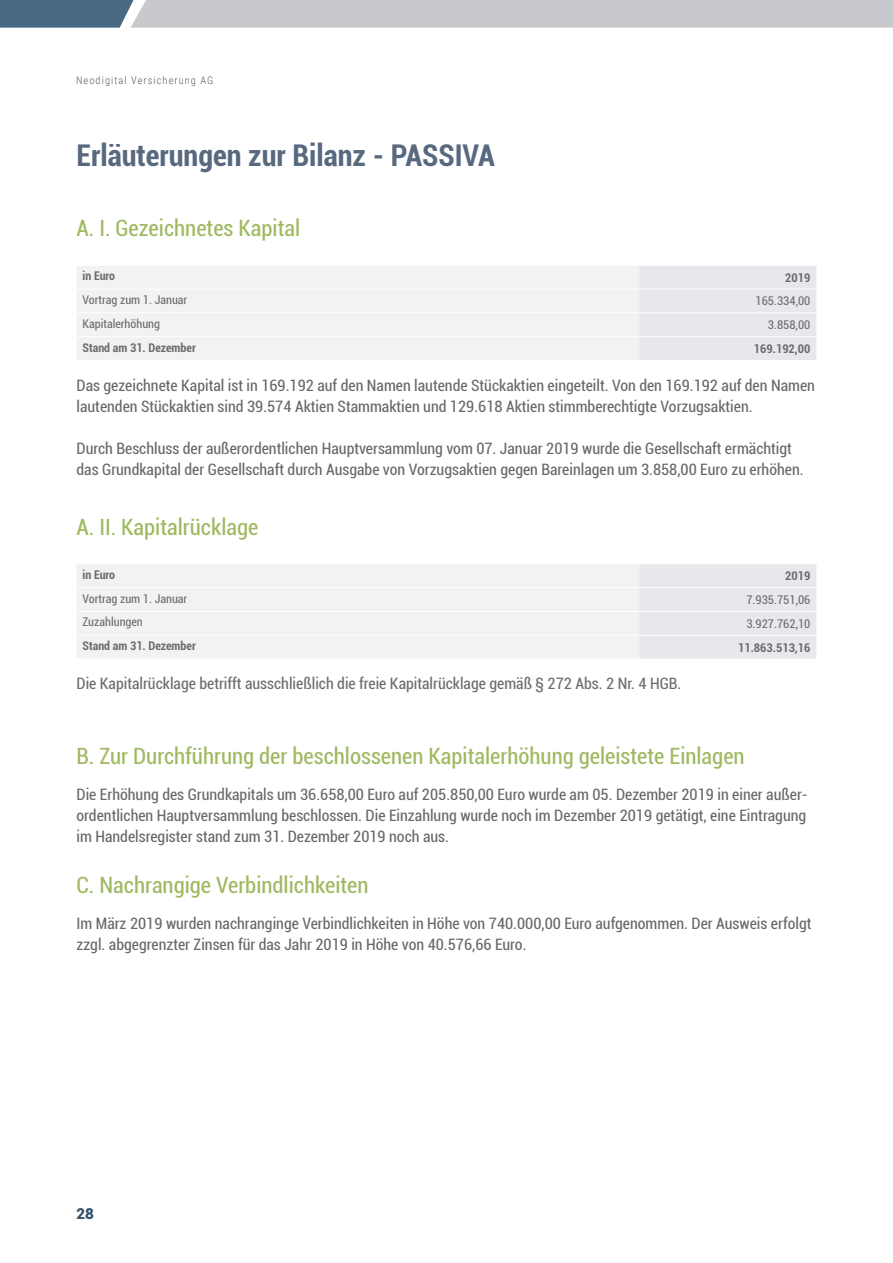
<style>
.page{position:relative;width:893px;height:1263px;background:#fff}
.page>*{position:absolute;margin:0;border:0;box-sizing:border-box;transform-origin:0 0}
.t1{font:700 condensed 30px "Roboto";color:#58687e}
.t2{font:condensed 22.5px "Roboto";color:#9eb960}
.t3{font:condensed 15.75px/21px "Roboto";color:#67686a}
.t4{font:condensed 15.75px "Roboto";color:#6a6c6e}
.t5{font:900 15px "Roboto";color:#36526a}
.t6{font:condensed 12px "Roboto";color:#6a6c6e}
.t7{font:700 condensed 12px "Roboto";color:#6a6c6e}
.t8{font:300 10.5px "Roboto Condensed";letter-spacing:.1em;color:#5a5a5c}
</style>
<div class="page">
<svg style="left:0;top:0;width:893px;height:28px;background:#b7bdc3"></svg>
<div style="left:77px;top:266px;width:562px;height:94px;background:#f1f2f3"></div>
<div style="left:639px;top:266px;width:177px;height:94px;background:#e8e8ec"></div>
<hr style="left:77px;top:289px;width:562px;height:1px;background:#fff">
<hr style="left:639px;top:289px;width:177px;height:1px;background:#fff">
<hr style="left:77px;top:312px;width:562px;height:1px;background:#fff">
<hr style="left:639px;top:312px;width:177px;height:1px;background:#fff">
<hr style="left:77px;top:336px;width:562px;height:1px;background:#fff">
<hr style="left:639px;top:336px;width:177px;height:1px;background:#fff">
<div style="left:77px;top:564px;width:562px;height:94px;background:#f1f2f3"></div>
<div style="left:639px;top:564px;width:177px;height:95px;background:#e8e8ec"></div>
<hr style="left:77px;top:587px;width:562px;height:1px;background:#fff">
<hr style="left:639px;top:587px;width:177px;height:1px;background:#fff">
<hr style="left:77px;top:611px;width:562px;height:1px;background:#fff">
<hr style="left:639px;top:611px;width:177px;height:1px;background:#fff">
<hr style="left:77px;top:635px;width:562px;height:1px;background:#fff">
<hr style="left:639px;top:635px;width:177px;height:1px;background:#fff">
<p class="t8" style="left:76px;top:73px;width:139px">Neodigital Versicherung AG</p>
<h1 class="t1" style="left:77px;top:134px;width:420px">Erläuterungen zur Bilanz - PASSIVA</h1>
<h2 class="t2" style="left:77px;top:213px;width:225px">A. I. Gezeichnetes Kapital</h2>
<p class="t7" style="left:83px;top:268px;width:34px">in Euro</p>
<p class="t7" style="left:785px;top:269px;width:27px">2019</p>
<p class="t6" style="left:83px;top:291px;width:106px">Vortrag zum 1. Januar</p>
<p class="t6" style="left:756px;top:293px;width:56px">165.334,00</p>
<p class="t6" style="left:83px;top:315px;width:79px">Kapitalerhöhung</p>
<p class="t6" style="left:768px;top:317px;width:44px">3.858,00</p>
<p class="t7" style="left:83px;top:339px;width:115px">Stand am 31. Dezember</p>
<p class="t7" style="left:754px;top:340px;width:58px">169.192,00</p>
<p class="t3" style="left:77px;top:374px;width:740px">Das gezeichnete Kapital ist in 169.192 auf den Namen lautende Stückaktien eingeteilt. Von den 169.192 auf den Namen lautenden Stückaktien sind 39.574 Aktien Stammaktien und 129.618 Aktien stimmberechtigte Vorzugsaktien.</p>
<p class="t3" style="left:77px;top:437px;width:729px">Durch Beschluss der außerordentlichen Hauptversammlung vom 07. Januar 2019 wurde die Gesellschaft ermächtigt das Grundkapital der Gesellschaft durch Ausgabe von Vorzugsaktien gegen Bareinlagen um 3.858,00 Euro zu erhöhen.</p>
<h2 class="t2" style="left:77px;top:511px;width:183px">A. II. Kapitalrücklage</h2>
<p class="t7" style="left:83px;top:566px;width:34px">in Euro</p>
<p class="t7" style="left:785px;top:567px;width:27px">2019</p>
<p class="t6" style="left:83px;top:590px;width:106px">Vortrag zum 1. Januar</p>
<p class="t6" style="left:746px;top:591px;width:66px">7.935.751,06</p>
<p class="t6" style="left:83px;top:614px;width:62px">Zuzahlungen</p>
<p class="t6" style="left:746px;top:615px;width:66px">3.927.762,10</p>
<p class="t7" style="left:83px;top:637px;width:115px">Stand am 31. Dezember</p>
<p class="t7" style="left:738px;top:639px;width:74px">11.863.513,16</p>
<p class="t4" style="left:77px;top:673px;width:606px">Die Kapitalrücklage betrifft ausschließlich die freie Kapitalrücklage gemäß § 272 Abs. 2 Nr. 4 HGB.</p>
<h2 class="t2" style="left:77px;top:741px;width:670px">B. Zur Durchführung der beschlossenen Kapitalerhöhung geleistete Einlagen</h2>
<p class="t3" style="left:77px;top:784px;width:733px;text-align:justify">Die Erhöhung des Grundkapitals um 36.658,00 Euro auf 205.850,00 Euro wurde am 05. Dezember 2019 in einer außer&shy;ordentlichen Hauptversammlung beschlossen. Die Einzahlung wurde noch im Dezember 2019 getätigt, eine Eintragung im Handelsregister stand zum 31. Dezember 2019 noch aus.</p>
<h2 class="t2" style="left:77px;top:870px;width:293px">C. Nachrangige Verbindlichkeiten</h2>
<p class="t3" style="left:77px;top:913px;width:736px">Im März 2019 wurden nachranginge Verbindlichkeiten in Höhe von 740.000,00 Euro aufgenommen. Der Ausweis erfolgt zzgl. abgegrenzter Zinsen für das Jahr 2019 in Höhe von 40.576,66 Euro.</p>
<p class="t5" style="left:77px;top:1203px;width:19px">28</p>
</div>
